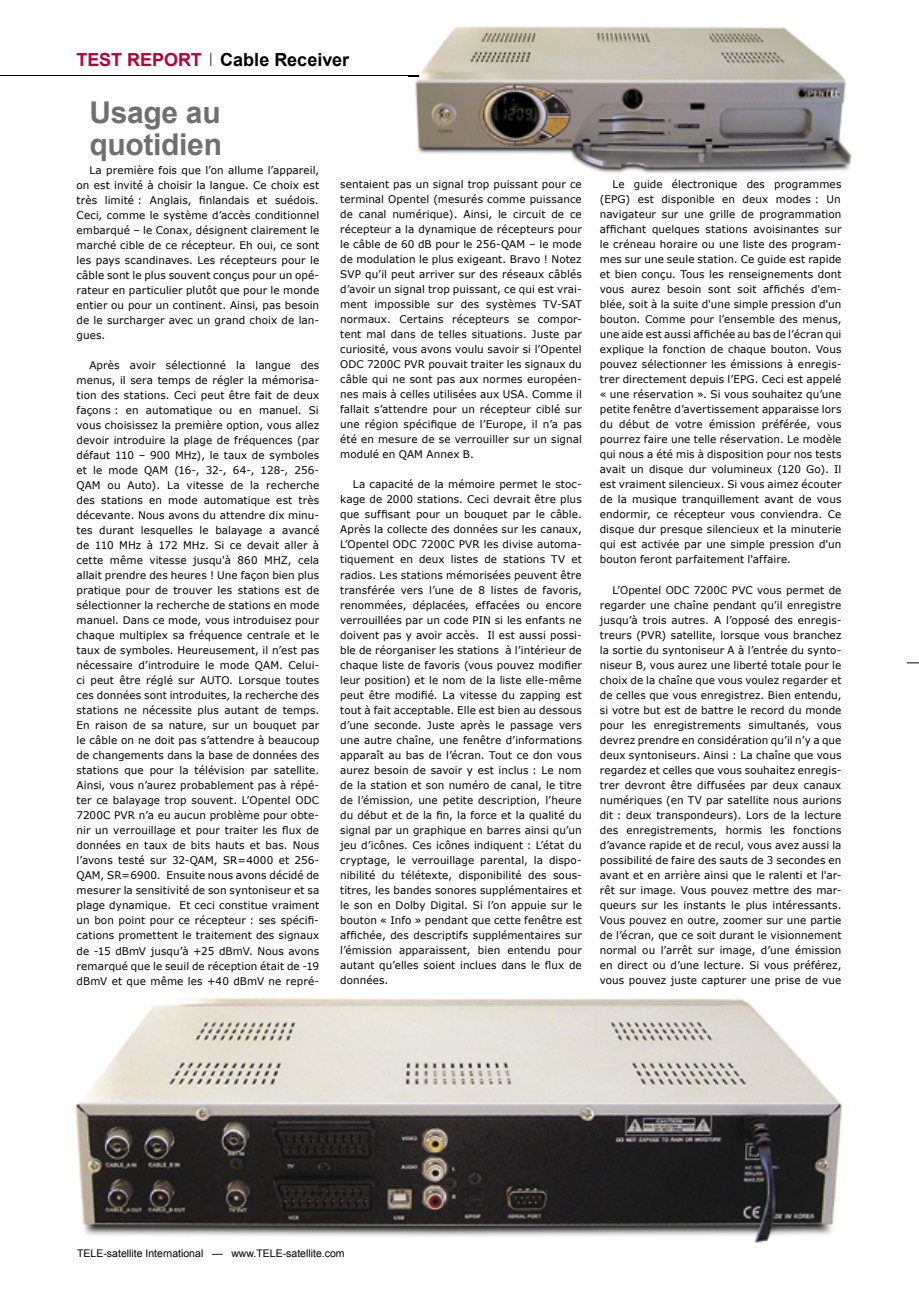
<style>
.page{position:relative;width:919px;height:1289px;background:#fff}
.page>*{position:absolute;margin:0;border:0;box-sizing:border-box;transform-origin:0 0}
.t1{font:700 30px/31.5px "Arial";letter-spacing:-.01em;color:#6f6f6f}
.t2{font:700 18px "Arial";color:#000}
.t3{font:700 18px "Arial";letter-spacing:-.005em;color:#ba0035}
.t4{font:10.5px/15px "Verdana";letter-spacing:.01em;color:#000;text-align:justify}
.t5{font:10.5px "Arial";color:#000}
</style>
<div class="page">
<hr style="left:0;top:75px;width:814px;height:1px;background:#000">
<svg style="left:210px;top:53px;width:1px;height:13px"></svg>
<img style="left:75px;top:997px;width:767px;height:246px">
<svg style="left:906px;top:662px;width:12px;height:1px"></svg>
<img style="left:408px;top:26px;width:444px;height:147px">
<img style="left:408px;top:75px;width:406px;height:1px">
<h2 class="t3" style="left:77px;top:48px;width:127px">TEST REPORT</h2>
<h2 class="t2" style="left:220px;top:48px;width:130px">Cable Receiver</h2>
<h1 class="t1" style="left:89px;top:98px;width:134px">Usage au quotidien</h1>
<p class="t4" style="left:77px;top:162px;width:244px;text-indent:13px">La première fois que l’on allume l’appareil, on est invité à choisir la langue. Ce choix est très limité : Anglais, finlandais et suédois.<br>Ceci, comme le système d’accès conditionnel embarqué – le Conax, désignent clairement le marché cible de ce récepteur. Eh oui, ce sont les pays scandinaves. Les récepteurs pour le câble sont le plus souvent conçus pour un opé&shy;rateur en particulier plutôt que pour le monde entier ou pour un continent. Ainsi, pas besoin de le surcharger avec un grand choix de lan&shy;gues.</p>
<p class="t4" style="left:77px;top:357px;width:244px;text-indent:13px">Après avoir sélectionné la langue des menus, il sera temps de régler la mémorisa&shy;tion des stations. Ceci peut être fait de deux façons : en automatique ou en manuel. Si vous choisissez la première option, vous allez devoir introduire la plage de fréquences (par défaut 110 – 900 MHz), le taux de symboles et le mode QAM (16-, 32-, 64-, 128-, 256- QAM ou Auto). La vitesse de la recherche des stations en mode automatique est très décevante. Nous avons du attendre dix minu&shy;tes durant lesquelles le balayage a avancé de 110 MHz à 172 MHz. Si ce devait aller à cette même vitesse jusqu'à 860 MHZ, cela allait prendre des heures ! Une façon bien plus pratique pour de trouver les stations est de sélectionner la recherche de stations en mode manuel. Dans ce mode, vous introduisez pour chaque multiplex sa fréquence centrale et le taux de symboles. Heureusement, il n’est pas nécessaire d’introduire le mode QAM. Celui&shy;ci peut être réglé sur AUTO. Lorsque toutes ces données sont introduites, la recherche des stations ne nécessite plus autant de temps.<br>En raison de sa nature, sur un bouquet par le câble on ne doit pas s’attendre à beaucoup de changements dans la base de données des stations que pour la télévision par satellite.<br>Ainsi, vous n’aurez probablement pas à répé&shy;ter ce balayage trop souvent. L’Opentel ODC 7200C PVR n’a eu aucun problème pour obte&shy;nir un verrouillage et pour traiter les flux de données en taux de bits hauts et bas. Nous l’avons testé sur 32-QAM, SR=4000 et 256- QAM, SR=6900. Ensuite nous avons décidé de mesurer la sensitivité de son syntoniseur et sa plage dynamique. Et ceci constitue vraiment un bon point pour ce récepteur : ses spécifi&shy;cations promettent le traitement des signaux de -15 dBmV jusqu’à +25 dBmV. Nous avons remarqué que le seuil de réception était de -19 dBmV et que même les +40 dBmV ne repré-</p>
<p class="t4" style="left:340px;top:177px;width:243px">sentaient pas un signal trop puissant pour ce terminal Opentel (mesurés comme puissance de canal numérique). Ainsi, le circuit de ce récepteur a la dynamique de récepteurs pour le câble de 60 dB pour le 256-QAM – le mode de modulation le plus exigeant. Bravo ! Notez SVP qu’il peut arriver sur des réseaux câblés d’avoir un signal trop puissant, ce qui est vrai&shy;ment impossible sur des systèmes TV-SAT normaux. Certains récepteurs se compor&shy;tent mal dans de telles situations. Juste par curiosité, vous avons voulu savoir si l’Opentel ODC 7200C PVR pouvait traiter les signaux du câble qui ne sont pas aux normes européen&shy;nes mais à celles utilisées aux USA. Comme il fallait s’attendre pour un récepteur ciblé sur une région spécifique de l’Europe, il n’a pas été en mesure de se verrouiller sur un signal modulé en QAM Annex B.</p>
<p class="t4" style="left:340px;top:477px;width:243px;text-indent:13px">La capacité de la mémoire permet le stoc&shy;kage de 2000 stations. Ceci devrait être plus que suffisant pour un bouquet par le câble.<br>Après la collecte des données sur les canaux, L’Opentel ODC 7200C PVR les divise automa&shy;tiquement en deux listes de stations TV et radios. Les stations mémorisées peuvent être transférée vers l’une de 8 listes de favoris, renommées, déplacées, effacées ou encore verrouillées par un code PIN si les enfants ne doivent pas y avoir accès. Il est aussi possi&shy;ble de réorganiser les stations à l’intérieur de chaque liste de favoris (vous pouvez modifier leur position) et le nom de la liste elle-même peut être modifié. La vitesse du zapping est tout à fait acceptable. Elle est bien au dessous d’une seconde. Juste après le passage vers une autre chaîne, une fenêtre d’informations apparaît au bas de l’écran. Tout ce don vous aurez besoin de savoir y est inclus : Le nom de la station et son numéro de canal, le titre de l’émission, une petite description, l’heure du début et de la fin, la force et la qualité du signal par un graphique en barres ainsi qu’un jeu d’icônes. Ces icônes indiquent : L’état du cryptage, le verrouillage parental, la dispo&shy;nibilité du télétexte, disponibilité des sous&shy;titres, les bandes sonores supplémentaires et le son en Dolby Digital. Si l’on appuie sur le bouton « Info » pendant que cette fenêtre est affichée, des descriptifs supplémentaires sur l’émission apparaissent, bien entendu pour autant qu’elles soient inclues dans le flux de données.</p>
<p class="t4" style="left:599px;top:177px;width:243px;text-indent:13px">Le guide électronique des programmes (EPG) est disponible en deux modes : Un navigateur sur une grille de programmation affichant quelques stations avoisinantes sur le créneau horaire ou une liste des program&shy;mes sur une seule station. Ce guide est rapide et bien conçu. Tous les renseignements dont vous aurez besoin sont soit affichés d'em&shy;blée, soit à la suite d'une simple pression d'un bouton. Comme pour l’ensemble des menus, une aide est aussi affichée au bas de l’écran qui explique la fonction de chaque bouton. Vous pouvez sélectionner les émissions à enregis&shy;trer directement depuis l’EPG. Ceci est appelé « une réservation ». Si vous souhaitez qu’une petite fenêtre d’avertissement apparaisse lors du début de votre émission préférée, vous pourrez faire une telle réservation. Le modèle qui nous a été mis à disposition pour nos tests avait un disque dur volumineux (120 Go). Il est vraiment silencieux. Si vous aimez écouter de la musique tranquillement avant de vous endormir, ce récepteur vous conviendra. Ce disque dur presque silencieux et la minuterie qui est activée par une simple pression d'un bouton feront parfaitement l'affaire.</p>
<p class="t4" style="left:599px;top:582px;width:243px;text-indent:13px">L’Opentel ODC 7200C PVC vous permet de regarder une chaîne pendant qu’il enregistre jusqu’à trois autres. A l’opposé des enregis&shy;treurs (PVR) satellite, lorsque vous branchez la sortie du syntoniseur A à l’entrée du synto&shy;niseur B, vous aurez une liberté totale pour le choix de la chaîne que vous voulez regarder et de celles que vous enregistrez. Bien entendu, si votre but est de battre le record du monde pour les enregistrements simultanés, vous devrez prendre en considération qu’il n’y a que deux syntoniseurs. Ainsi : La chaîne que vous regardez et celles que vous souhaitez enregis&shy;trer devront être diffusées par deux canaux numériques (en TV par satellite nous aurions dit : deux transpondeurs). Lors de la lecture des enregistrements, hormis les fonctions d’avance rapide et de recul, vous avez aussi la possibilité de faire des sauts de 3 secondes en avant et en arrière ainsi que le ralenti et l'ar&shy;rêt sur image. Vous pouvez mettre des mar&shy;queurs sur les instants le plus intéressants.<br>Vous pouvez en outre, zoomer sur une partie de l’écran, que ce soit durant le visionnement normal ou l’arrêt sur image, d’une émission en direct ou d’une lecture. Si vous préférez, vous pouvez juste capturer une prise de vue</p>
<p class="t5" style="left:77px;top:1246px;width:269px">TELE-satellite International — www.TELE-satellite.com</p>
</div>
